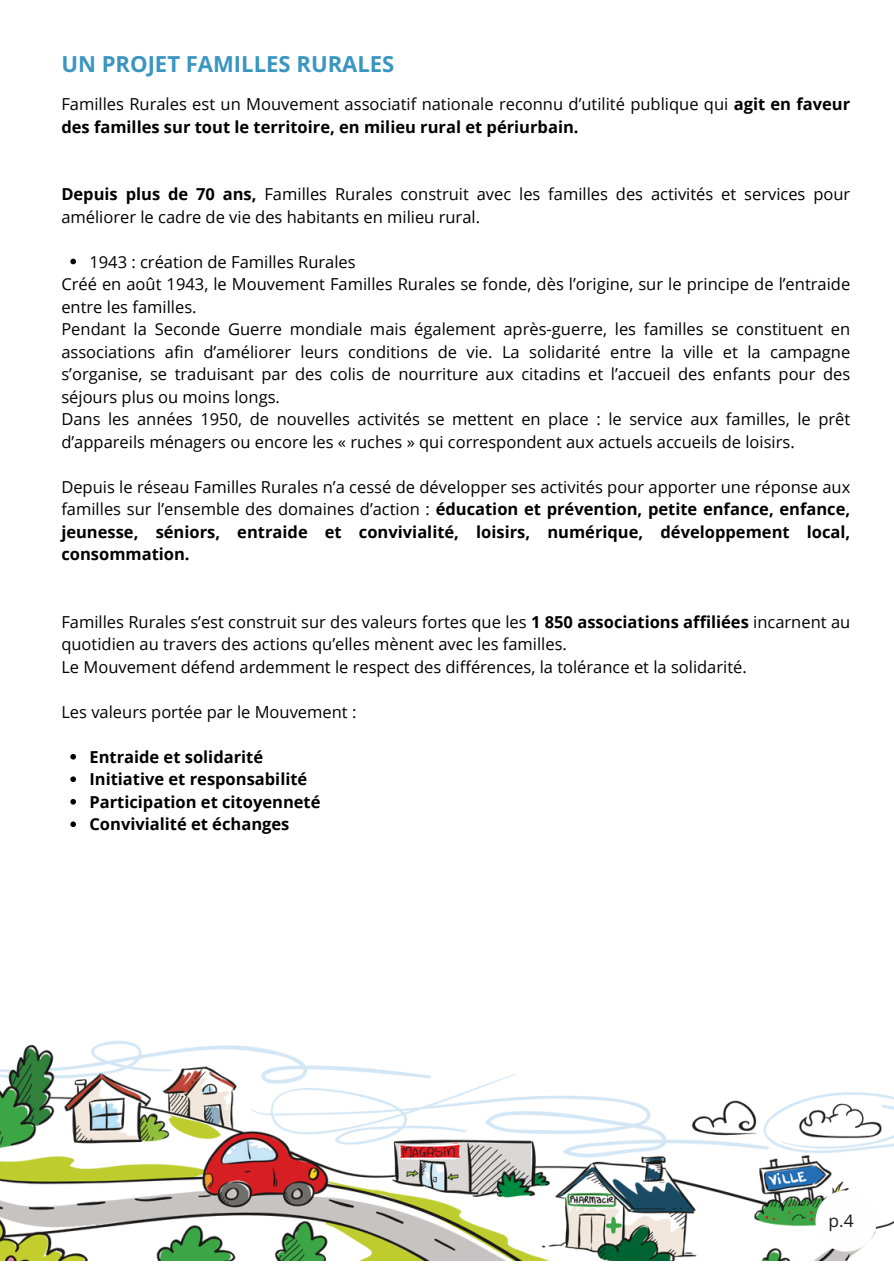
<style>
.page{position:relative;width:894px;height:1264px;background:#fff}
.page>*{position:absolute;margin:0;border:0;box-sizing:border-box;transform-origin:0 0}
.t1{font:700 22.05px "Open Sans";color:#3a96c0}
.t2{font:17.25px "Open Sans";color:#1a1a1a}
.t3{font:16.5px/22.5px "Open Sans";color:#000}
.t4{font:700 16.5px/22.5px "Open Sans";color:#000;text-align:justify}
.s1{font-weight:700}
.s2{font-weight:400}
</style>
<div class="page">
<svg style="left:70px;top:259px;width:6px;height:5px"></svg>
<svg style="left:70px;top:754px;width:6px;height:5px"></svg>
<svg style="left:70px;top:776px;width:6px;height:6px"></svg>
<svg style="left:70px;top:799px;width:6px;height:5px"></svg>
<svg style="left:70px;top:821px;width:6px;height:6px"></svg>
<img style="left:0;top:1040px;width:893px;height:220px">
<div style="left:815px;top:1190px;width:61px;height:61px;background:#fffefe;border-radius:50%"></div>
<h1 class="t1" style="left:61px;top:49px;width:334px">UN PROJET FAMILLES RURALES</h1>
<p class="t3" style="left:61px;top:92px;width:790px">Familles Rurales est un Mouvement associatif nationale reconnu d’utilité publique qui <span class="s1">agit en faveur des familles sur tout le territoire, en milieu rural et périurbain.</span></p>
<p class="t3" style="left:61px;top:182px;width:790px"><span class="s1">Depuis plus de 70 ans,</span> Familles Rurales construit avec les familles des activités et services pour améliorer le cadre de vie des habitants en milieu rural.</p>
<p class="t3" style="left:89px;top:250px;width:268px">1943 : création de Familles Rurales</p>
<p class="t3" style="left:61px;top:272px;width:790px">Créé en août 1943, le Mouvement Familles Rurales se fonde, dès l’origine, sur le principe de l’entraide entre les familles.</p>
<p class="t3" style="left:61px;top:317px;width:790px;text-align:justify">Pendant la Seconde Guerre mondiale mais également après-guerre, les familles se constituent en associations afin d’améliorer leurs conditions de vie. La solidarité entre la ville et la campagne s’organise, se traduisant par des colis de nourriture aux citadins et l’accueil des enfants pour des séjours plus ou moins longs.</p>
<p class="t3" style="left:61px;top:407px;width:790px">Dans les années 1950, de nouvelles activités se mettent en place : le service aux familles, le prêt d’appareils ménagers ou encore les « ruches » qui correspondent aux actuels accueils de loisirs.</p>
<p class="t4" style="left:61px;top:475px;width:790px"><span class="s2">Depuis le réseau Familles Rurales n’a cessé de développer ses activités pour apporter une réponse aux familles sur l’ensemble des domaines d’action :</span> éducation et prévention, petite enfance, enfance, jeunesse, séniors, entraide et convivialité, loisirs, numérique, développement local, consommation.</p>
<p class="t3" style="left:61px;top:610px;width:790px">Familles Rurales s’est construit sur des valeurs fortes que les <span class="s1">1 850 associations affiliées</span> incarnent au quotidien au travers des actions qu’elles mènent avec les familles.</p>
<p class="t3" style="left:61px;top:655px;width:686px">Le Mouvement défend ardemment le respect des différences, la tolérance et la solidarité.</p>
<p class="t3" style="left:61px;top:700px;width:296px">Les valeurs portée par le Mouvement :</p>
<p class="t4" style="left:89px;top:745px;width:175px">Entraide et solidarité</p>
<p class="t4" style="left:89px;top:767px;width:219px">Initiative et responsabilité</p>
<p class="t4" style="left:89px;top:790px;width:232px">Participation et citoyenneté</p>
<p class="t4" style="left:89px;top:812px;width:201px">Convivialité et échanges</p>
<p class="t2" style="left:828px;top:1208px;width:27px">p.4</p>
</div>
